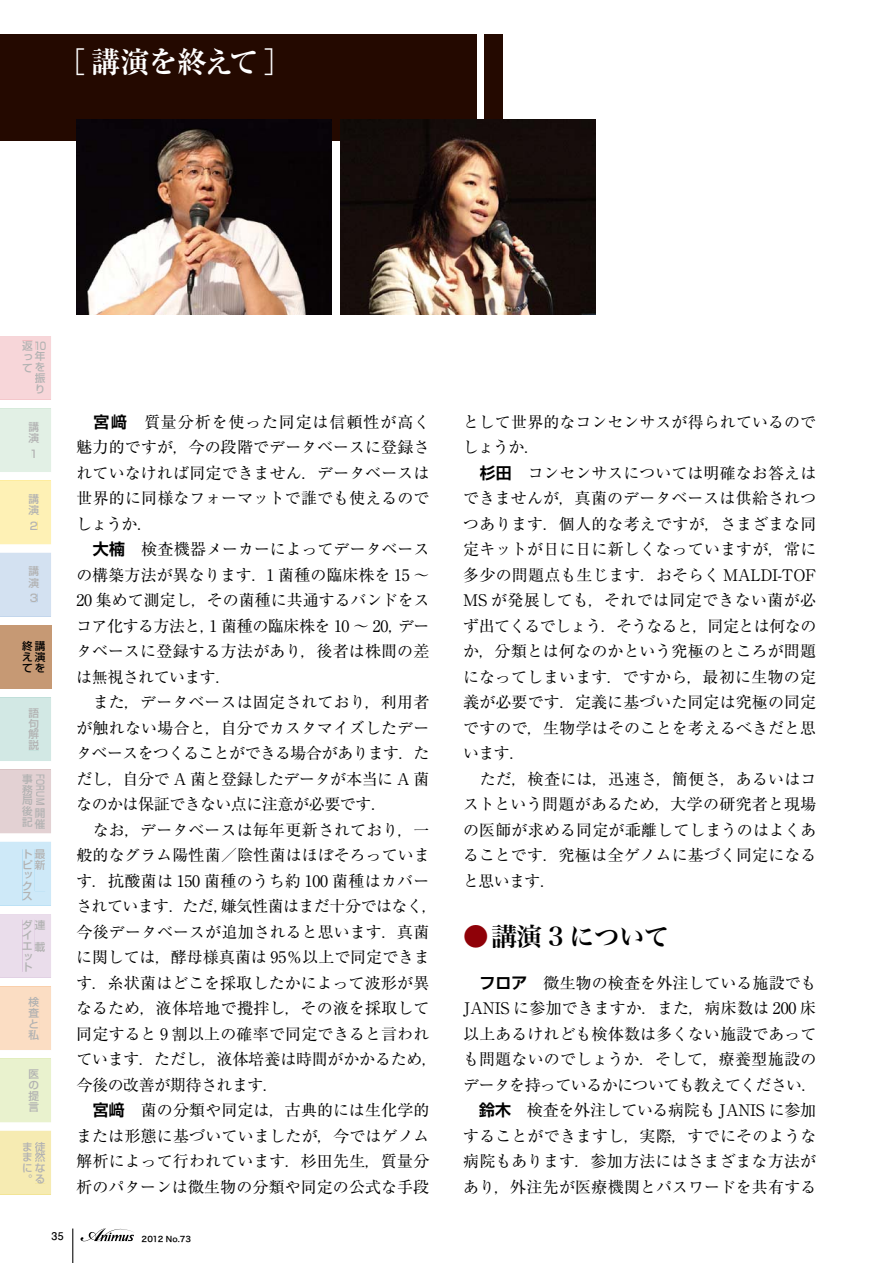
<style>
.page{position:relative;width:893px;height:1263px;background:#fff}
.page>*{position:absolute;margin:0;border:0;box-sizing:border-box;transform-origin:0 0}
.t1{font:29.7px "Ryumin Pro Bold 90 msp RKSJ H";letter-spacing:-.045em;color:#fff}
.t2{font:25.5px "Hira Min Pro W6 90 msp RKSJ H";letter-spacing:-.025em;color:#000}
.t3{font:15.9px/25.5px "Ryumin Pro Regular 90 msp RKSJ H";letter-spacing:.005em;color:#000}
.t4{font:10.65px/10.6px "Shin Go Pro Medium 90 msp RKSJ H";letter-spacing:.05em;color:#b2b2b2}
.t5{font:10.65px/10.6px "Shin Go Pro Medium 90 msp RKSJ H";color:#000;text-align:justify}
.t6{font:10.65px "Shin Go Pro Medium 90 msp RKSJ H";letter-spacing:.05em;color:#b2b2b2;scale:.7 1}
.t7{font:10.65px "Futo Go B101 Pro Bold 90 msp RKSJ H";color:#000}
.t8{font:7.8px "Hira Kaku Pro W6 90 msp RKSJ H";color:#000}
.s1{font-family:"Shin Go Pro De Bold 90 msp RKSJ H"}
.s2{font-family:"Ryumin Pro Bold 90 msp RKSJ H";color:#8f0108}
</style>
<div class="page">
<div style="left:0;top:34px;width:476px;height:107px;background:#240900"></div>
<img style="left:76px;top:119px;width:256px;height:196px">
<div style="left:485px;top:34px;width:18px;height:107px;background:#240900"></div>
<img style="left:340px;top:119px;width:255px;height:196px">
<div style="left:0;top:625px;width:51px;height:64px;background:#c69974"></div>
<svg style="left:0;top:697px;width:51px;height:498px;background:#e7e6da"></svg>
<div style="left:36px;top:774px;width:9px;height:30px;background:#e3d1d3"></div>
<div style="left:35px;top:808px;width:10px;height:21px;background:#e3d1d3"></div>
<div style="left:22px;top:774px;width:11px;height:53px;background:#e3d1d3"></div>
<svg style="left:0;top:336px;width:51px;height:281px;background:#ebe9dc"></svg>
<div style="left:36px;top:341px;width:10px;height:9px;background:#f7d6d9"></div>
<div style="left:35px;top:351px;width:10px;height:43px;background:#f7d6d9"></div>
<div style="left:22px;top:341px;width:11px;height:31px;background:#f7d6d9"></div>
<hr style="left:72px;top:1229px;width:1px;height:34px;background:#000">
<svg style="left:81px;top:1228px;width:53px;height:13px"></svg>
<h1 class="t1" style="left:56px;top:51px;width:238px">［講演を終えて］</h1>
<p class="t4" style="left:22px;top:342px;width:26px;text-align:right">返10っ年てを振<br>り</p>
<p class="t4" style="left:28px;top:423px;width:12px;line-height:11.1px">講演</p>
<p class="t4" style="left:28px;top:450px;width:8px">１</p>
<p class="t4" style="left:28px;top:495px;width:12px;line-height:11.1px">講演</p>
<p class="t4" style="left:28px;top:522px;width:10px">２</p>
<p class="t4" style="left:28px;top:567px;width:12px;line-height:11.1px">講演</p>
<p class="t4" style="left:28px;top:594px;width:10px">３</p>
<p class="t5" style="left:22px;top:642px;width:25px">終講え演てを</p>
<p class="t4" style="left:28px;top:709px;width:12px;text-align:justify">語句解説</p>
<p class="t4" style="left:22px;top:775px;width:12px;text-align:justify">事務局後記</p>
<p class="t6" style="left:44px;top:774px;width:46px;rotate:90deg">FORUM</p>
<p class="t4" style="left:35px;top:809px;width:12px">開催</p>
<p class="t4" style="left:22px;top:850px;width:25px">ト最ピ新ッ<br>ク<br>ス</p>
<p class="t4" style="left:22px;top:915px;width:25px;line-height:21.8px">ダ連エ載</p>
<p class="t4" style="left:22px;top:926px;width:11px;line-height:21.3px">イッ</p>
<p class="t4" style="left:22px;top:963px;width:11px">ト</p>
<p class="t4" style="left:28px;top:998px;width:12px;text-align:justify">検査と私</p>
<p class="t4" style="left:28px;top:1070px;width:12px;text-align:justify">医の提言</p>
<p class="t4" style="left:22px;top:1143px;width:25px;text-align:justify">ま徒ま然にな。る</p>
<p class="t3" style="left:76px;top:411px;width:355px;text-align:justify;text-indent:17px"><span class="s1">宮﨑</span>　質量分析を使った同定は信頼性が高く魅力的ですが，今の段階でデータベースに登録されていなければ同定できません．データベースは世界的に同様なフォーマットで誰でも使えるのでしょうか．</p>
<p class="t3" style="left:76px;top:539px;width:363px;text-indent:17px"><span class="s1">大楠</span>　検査機器メーカーによってデータベースの構築方法が異なります．1 菌種の臨床株を 15 ～<br>20 集めて測定し，その菌種に共通するバンドをスコア化する方法と，1 菌種の臨床株を 10 ～ 20，データベースに登録する方法があり，後者は株間の差は無視されています．<br>　また，データベースは固定されており，利用者が触れない場合と，自分でカスタマイズしたデータベースをつくることができる場合があります．ただし，自分で A 菌と登録したデータが本当に A 菌なのかは保証できない点に注意が必要です．<br>　なお，データベースは毎年更新されており，一般的なグラム陽性菌／陰性菌はほぼそろっています．抗酸菌は 150 菌種のうち約 100 菌種はカバーされています．ただ，嫌気性菌はまだ十分ではなく，今後データベースが追加されると思います．真菌に関しては，酵母様真菌は 95％以上で同定できます．糸状菌はどこを採取したかによって波形が異なるため，液体培地で攪拌し，その液を採取して同定すると 9 割以上の確率で同定できると言われています．ただし，液体培養は時間がかかるため，今後の改善が期待されます．</p>
<p class="t3" style="left:76px;top:1100px;width:355px;text-align:justify;text-indent:17px"><span class="s1">宮﨑</span>　菌の分類や同定は，古典的には生化学的または形態に基づいていましたが，今ではゲノム解析によって行われています．杉田先生，質量分析のパターンは微生物の分類や同定の公式な手段</p>
<p class="t7" style="left:52px;top:1232px;width:14px">35</p>
<p class="t8" style="left:142px;top:1236px;width:51px">2012 No.73</p>
<p class="t3" style="left:463px;top:411px;width:355px">として世界的なコンセンサスが得られているのでしょうか．</p>
<p class="t3" style="left:463px;top:462px;width:355px;text-indent:17px"><span class="s1">杉田</span>　コンセンサスについては明確なお答えはできませんが，真菌のデータベースは供給されつつあります．個人的な考えですが，さまざまな同定キットが日に日に新しくなっていますが，常に多少の問題点も生じます．おそらく MALDI-TOF<br>MS が発展しても，それでは同定できない菌が必ず出てくるでしょう．そうなると，同定とは何なのか，分類とは何なのかという究極のところが問題になってしまいます．ですから，最初に生物の定義が必要です．定義に基づいた同定は究極の同定ですので，生物学はそのことを考えるべきだと思います．<br>　ただ，検査には，迅速さ，簡便さ，あるいはコストという問題があるため，大学の研究者と現場の医師が求める同定が乖離してしまうのはよくあることです．究極は全ゲノムに基づく同定になると思います．</p>
<h2 class="t2" style="left:463px;top:927px;width:208px"><span class="s2">●</span>講演 3 について</h2>
<p class="t3" style="left:463px;top:972px;width:356px;text-align:right"><span class="s1">フロア</span>　微生物の検査を外注している施設でも<br>JANIS に参加できますか．また，病床数は 200 床以上あるけれども検体数は多くない施設であっても問題ないのでしょうか．そして，療養型施設のデータを持っているかについても教えてください．<span class="s1">鈴木</span>　検査を外注している病院も JANIS に参加することができますし，実際，すでにそのような病院もあります．参加方法にはさまざまな方法があり，外注先が医療機関とパスワードを共有する</p>
</div>
